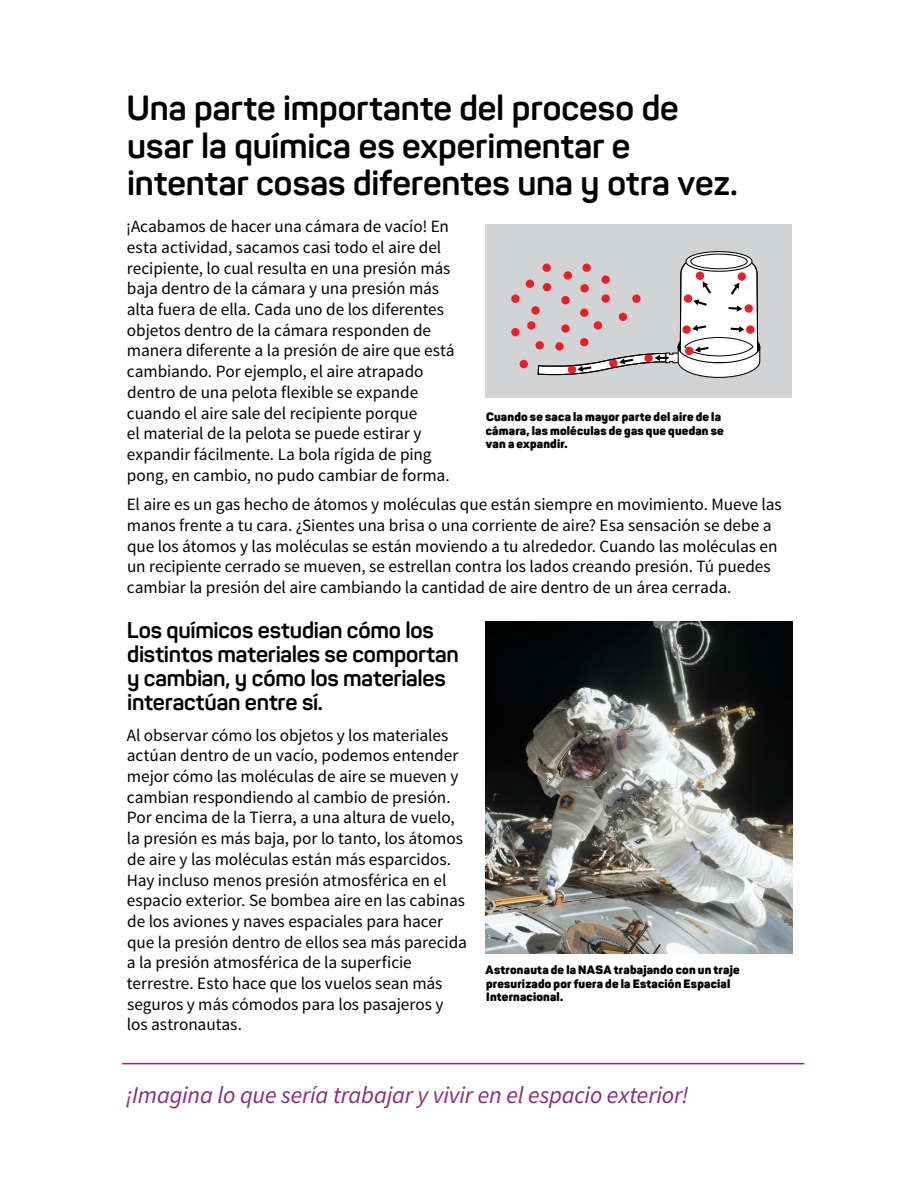
<style>
.page{position:relative;width:918px;height:1188px;background:#fff}
.page>*{position:absolute;margin:0;border:0;box-sizing:border-box;transform-origin:0 0}
.t1{font:700 34.5px/37.5px "Panton";letter-spacing:-.005em;color:#000}
.t2{font:italic 24px "Source Sans Pro";letter-spacing:-.01em;color:#8a297e}
.t3{font:700 22.5px/24px "Panton";letter-spacing:-.01em;color:#000}
.t4{font:17.25px/20.7px "Source Sans Pro";letter-spacing:-.005em;color:#000}
.t5{font:900 12px/13.5px "Panton";letter-spacing:.015em;color:#000}
</style>
<div class="page">
<hr style="left:122px;top:1063px;width:682px;height:1px;background:#8a297e">
<div style="left:485px;top:224px;width:307px;height:174px;background:#d1d3d4"></div>
<svg style="left:686px;top:252px;width:66px;height:19px"></svg>
<div style="left:685px;top:251px;width:68px;height:21px;border:1px solid #000;border-radius:50%"></div>
<div style="left:691px;top:254px;width:56px;height:15px;background:#fff;border-radius:50%"></div>
<div style="left:691px;top:254px;width:56px;height:15px;border:1px solid #000;border-radius:50%"></div>
<div style="left:520px;top:360px;width:8px;height:8px;background:#ed1d24;border-radius:50%"></div>
<div style="left:511px;top:295px;width:9px;height:8px;background:#ed1d24;border-radius:50%"></div>
<div style="left:527px;top:321px;width:9px;height:9px;background:#ed1d24;border-radius:50%"></div>
<div style="left:531px;top:306px;width:9px;height:9px;background:#ed1d24;border-radius:50%"></div>
<div style="left:511px;top:328px;width:9px;height:8px;background:#ed1d24;border-radius:50%"></div>
<div style="left:536px;top:341px;width:8px;height:8px;background:#ed1d24;border-radius:50%"></div>
<div style="left:526px;top:280px;width:8px;height:8px;background:#ed1d24;border-radius:50%"></div>
<svg style="left:537px;top:259px;width:224px;height:119px"></svg>
<img style="left:485px;top:622px;width:307px;height:331px">
<h1 class="t1" style="left:127px;top:89px;width:613px">Una parte importante del proceso de usar la química es experimentar e intentar cosas diferentes una y otra vez.</h1>
<p class="t4" style="left:126px;top:216px;width:330px">¡Acabamos de hacer una cámara de vacío! En esta actividad, sacamos casi todo el aire del recipiente, lo cual resulta en una presión más baja dentro de la cámara y una presión más alta fuera de ella. Cada uno de los diferentes objetos dentro de la cámara responden de manera diferente a la presión de aire que está cambiando. Por ejemplo, el aire atrapado dentro de una pelota flexible se expande cuando el aire sale del recipiente porque<br>el material de la pelota se puede estirar y expandir fácilmente. La bola rígida de ping pong, en cambio, no pudo cambiar de forma.</p>
<p class="t4" style="left:127px;top:495px;width:656px">El aire es un gas hecho de átomos y moléculas que están siempre en movimiento. Mueve las manos frente a tu cara. ¿Sientes una brisa o una corriente de aire? Esa sensación se debe a que los átomos y las moléculas se están moviendo a tu alrededor. Cuando las moléculas en un recipiente cerrado se mueven, se estrellan contra los lados creando presión. Tú puedes cambiar la presión del aire cambiando la cantidad de aire dentro de un área cerrada.</p>
<h3 class="t3" style="left:127px;top:618px;width:334px">Los químicos estudian cómo los distintos materiales se comportan y cambian, y cómo los materiales interactúan entre sí.</h3>
<p class="t4" style="left:127px;top:725px;width:342px">Al observar cómo los objetos y los materiales actúan dentro de un vacío, podemos entender mejor cómo las moléculas de aire se mueven y cambian respondiendo al cambio de presión.<br>Por encima de la Tierra, a una altura de vuelo, la presión es más baja, por lo tanto, los átomos de aire y las moléculas están más esparcidos.<br>Hay incluso menos presión atmosférica en el espacio exterior. Se bombea aire en las cabinas de los aviones y naves espaciales para hacer que la presión dentro de ellos sea más parecida a la presión atmosférica de la superficie terrestre. Esto hace que los vuelos sean más seguros y más cómodos para los pasajeros y los astronautas.</p>
<p class="t5" style="left:486px;top:410px;width:240px">Cuando se saca la mayor parte del aire de la cámara, las moléculas de gas que quedan se van a expandir.</p>
<p class="t5" style="left:485px;top:963px;width:256px">Astronauta de la NASA trabajando con un traje presurizado por fuera de la Estación Espacial<br>Internacional.</p>
<h2 class="t2" style="left:126px;top:1081px;width:564px">¡Imagina lo que sería trabajar y vivir en el espacio exterior!</h2>
</div>
